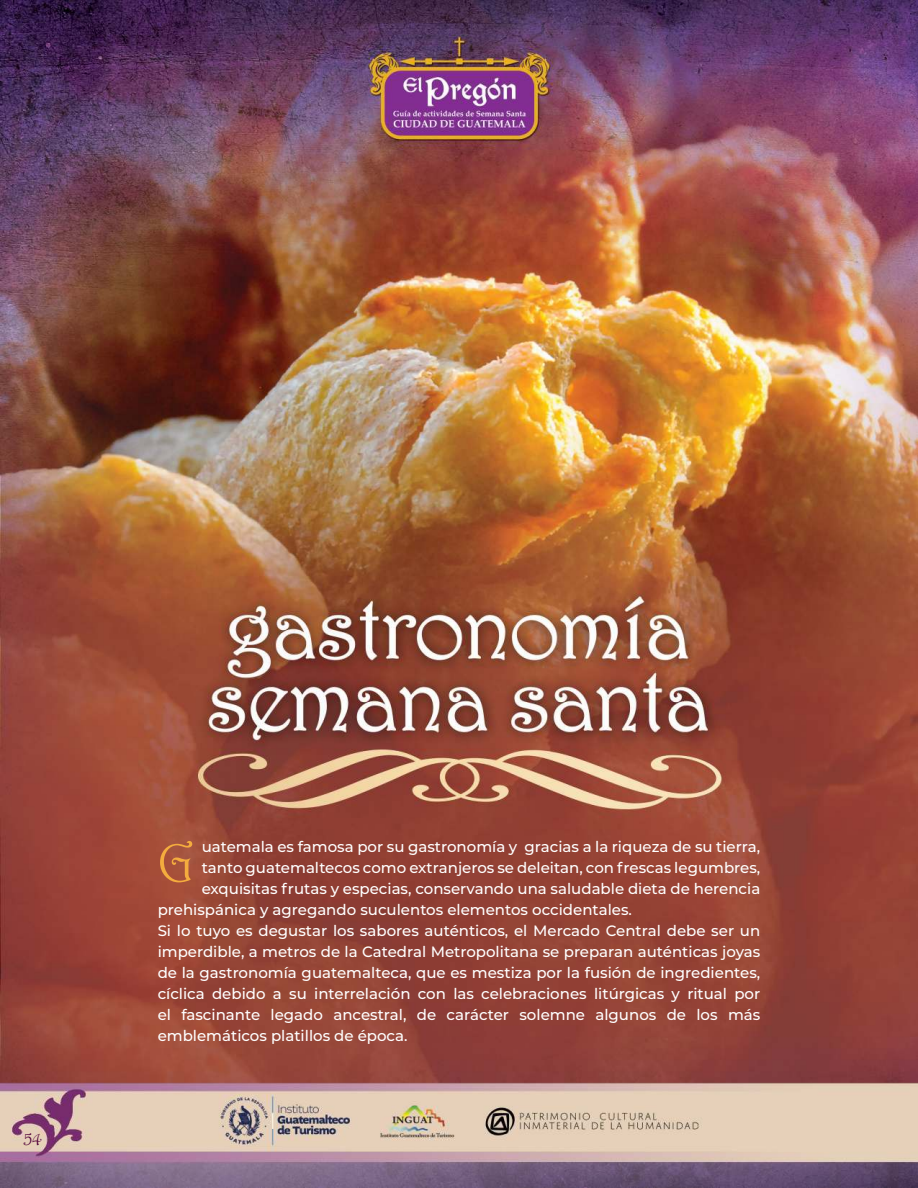
<style>
.page{position:relative;width:918px;height:1188px;background:#fff}
.page>*{position:absolute;margin:0;border:0;box-sizing:border-box;transform-origin:0 0}
.t1{font:54px "Harrington";color:#f4ac3e}
.t2{font:18px "Harrington";color:#51023a}
.t3{font:500 15px "Montserrat";color:#fff}
</style>
<div class="page">
<img style="left:0;top:0;width:918px;height:1188px">
<p class="t2" style="left:24px;top:1129px;width:20px">54</p>
<p class="t3" style="left:202px;top:840px;width:560px">uatemala es famosa por su gastronomía y gracias a la riqueza de su tierra,</p>
<p class="t3" style="left:202px;top:861px;width:560px">tanto guatemaltecos como extranjeros se deleitan, con frescas legumbres,</p>
<p class="t3" style="left:202px;top:882px;width:560px">exquisitas frutas y especias, conservando una saludable dieta de herencia</p>
<p class="t3" style="left:158px;top:903px;width:476px">prehispánica y agregando suculentos elementos occidentales.</p>
<p class="t3" style="left:158px;top:924px;width:604px">Si lo tuyo es degustar los sabores auténticos, el Mercado Central debe ser un</p>
<p class="t3" style="left:158px;top:945px;width:604px">imperdible, a metros de la Catedral Metropolitana se preparan auténticas joyas</p>
<p class="t3" style="left:158px;top:966px;width:604px">de la gastronomía guatemalteca, que es mestiza por la fusión de ingredientes,</p>
<p class="t3" style="left:158px;top:987px;width:604px">cíclica debido a su interrelación con las celebraciones litúrgicas y ritual por</p>
<p class="t3" style="left:158px;top:1008px;width:604px">el fascinante legado ancestral, de carácter solemne algunos de los más</p>
<p class="t3" style="left:158px;top:1029px;width:251px">emblemáticos platillos de época.</p>
<h1 class="t1" style="left:158px;top:834px;width:38px">G</h1>
</div>
